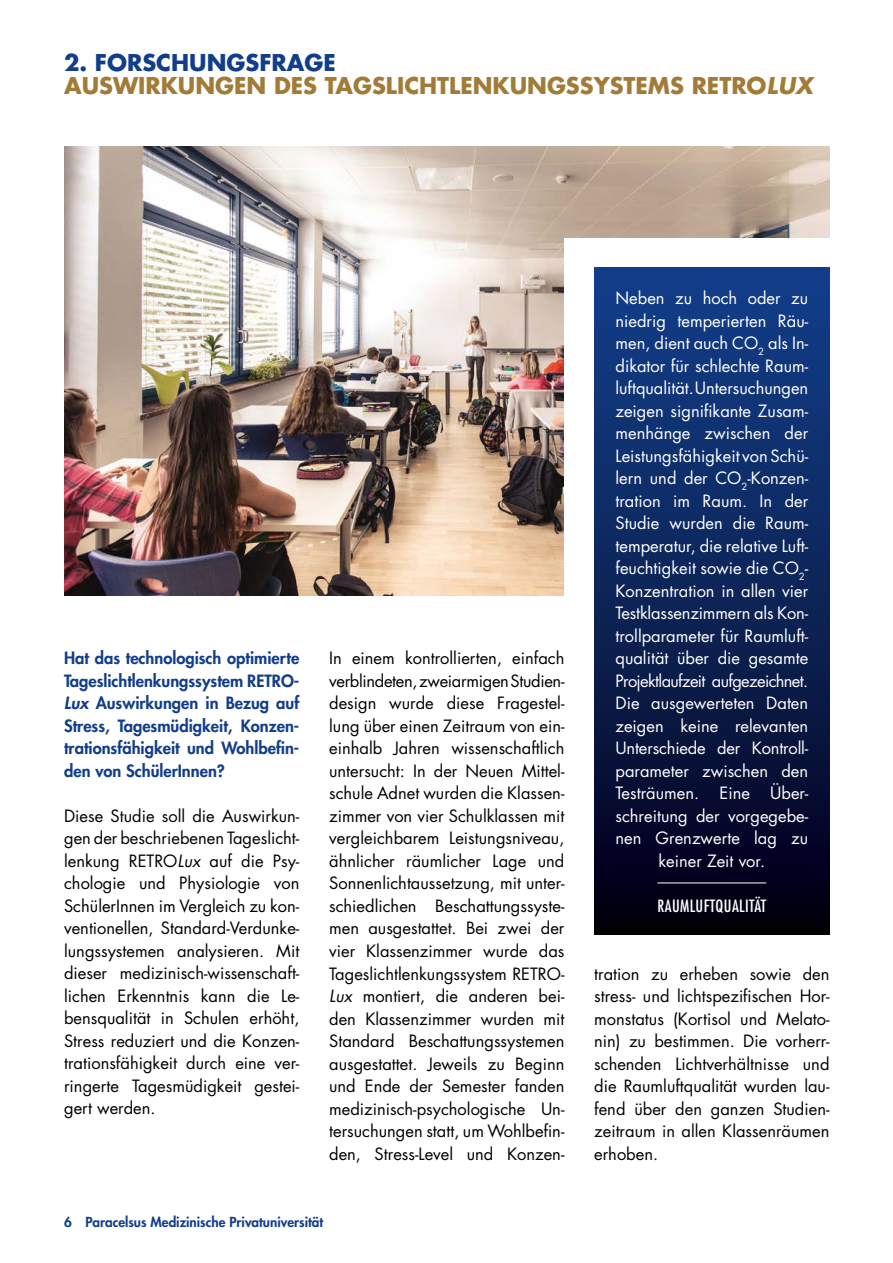
<style>
.page{position:relative;width:893px;height:1263px;background:#fff}
.page>*{position:absolute;margin:0;border:0;box-sizing:border-box;transform-origin:0 0}
.t1{font:700 22.5px/22.5px "Futura Std";color:#a17b37}
.t2{font:16.5px/22.5px "Futura Std";color:#000;text-align:justify}
.t3{font:16.5px/22.5px "Futura Std";color:#fff;text-align:center}
.t4{font:800 16.5px/22.5px "Futura Std";color:#123d8a;text-align:justify}
.t5{font:condensed 16.5px "Futura Std";letter-spacing:.025em;color:#fff}
.t6{font:800 13.5px "Futura Std";color:#123d8a}
.s1{color:#123d8a}
.s2{font-style:italic}
</style>
<div class="page">
<img style="left:64px;top:147px;width:765px;height:448px">
<div style="left:564px;top:238px;width:294px;height:513px;background:#fff"></div>
<div style="left:594px;top:268px;width:235px;height:666px;background:linear-gradient(to bottom,#144290,#020015)"></div>
<hr style="left:657px;top:882px;width:109px;height:1px;background:#fff">
<h1 class="t1" style="left:64px;top:51px;width:750px"><span class="s1">2. FORSCHUNGSFRAGE<br></span>AUSWIRKUNGEN DES TAGSLICHTLENKUNGSSYSTEMS RETRO<span class="s2">LUX</span></h1>
<p class="t4" style="left:64px;top:647px;width:237px">Hat das technologisch optimierte Tageslichtlenkungssystem RETRO-<span class="s2">Lux</span> Auswirkungen in Bezug auf Stress, Tagesmüdigkeit, Konzen&shy;trationsfähigkeit und Wohlbefin&shy;den von SchülerInnen?</p>
<p class="t2" style="left:64px;top:805px;width:237px">Diese Studie soll die Auswirkun&shy;gen der beschriebenen Tageslicht&shy;lenkung RETRO<span class="s2">Lux</span> auf die Psy&shy;chologie und Physiologie von SchülerInnen im Vergleich zu kon&shy;ventionellen, Standard-Verdunke&shy;lungssystemen analysieren. Mit dieser medizinisch-wissenschaft&shy;lichen Erkenntnis kann die Le&shy;bensqualität in Schulen erhöht, Stress reduziert und die Konzen&shy;trationsfähigkeit durch eine ver&shy;ringerte Tagesmüdigkeit gestei&shy;gert werden.</p>
<p class="t2" style="left:329px;top:647px;width:237px">In einem kontrollierten, einfach verblindeten, zweiarmigen Studien&shy;design wurde diese Fragestel&shy;lung über einen Zeitraum von ein&shy;einhalb Jahren wissenschaftlich untersucht: In der Neuen Mittel&shy;schule Adnet wurden die Klassen&shy;zimmer von vier Schulklassen mit vergleichbarem Leistungsniveau, ähnlicher räumlicher Lage und Sonnenlichtaussetzung, mit unter&shy;schiedlichen Beschattungssyste&shy;men ausgestattet. Bei zwei der vier Klassenzimmer wurde das Tageslichtlenkungssystem RETRO-<span class="s2">Lux</span> montiert, die anderen bei&shy;den Klassenzimmer wurden mit Standard Beschattungssystemen ausgestattet. Jeweils zu Beginn und Ende der Semester fanden medizinisch-psychologische Un&shy;tersuchungen statt, um Wohlbefin&shy;den, Stress-Level und Konzen-</p>
<p class="t6" style="left:64px;top:1213px;width:261px">6 Paracelsus Medizinische Privatuniversität</p>
<p class="t3" style="left:615px;top:287px;width:194px">Neben zu hoch oder zu niedrig temperierten Räu&shy;men, dient auch CO<sub>2</sub> als In&shy;dikator für schlechte Raum&shy;luftqualität. Untersuchungen zeigen signifikante Zusam&shy;menhänge zwischen der<br>Leistungsfähigkeit von Schü&shy;lern und der CO<sub>2</sub>-Konzen&shy;tration im Raum. In der<br>Studie wurden die Raum&shy;temperatur, die relative Luft&shy;feuchtigkeit sowie die CO<sub>2</sub>-<br>Konzentration in allen vier<br>Testklassenzimmern als Kon&shy;trollparameter für Raumluft&shy;qualität über die gesamte<br>Projektlaufzeit aufgezeichnet.<br>Die ausgewerteten Daten zeigen keine relevanten<br>Unterschiede der Kontroll&shy;parameter zwischen den<br>Testräumen. Eine Über&shy;schreitung der vorgegebe&shy;nen Grenzwerte lag zu keiner Zeit vor.</p>
<p class="t5" style="left:657px;top:896px;width:110px">RAUMLUFTQUALITÄT</p>
<p class="t2" style="left:594px;top:962px;width:237px">tration zu erheben sowie den stress- und lichtspezifischen Hor&shy;monstatus (Kortisol und Melato&shy;nin) zu bestimmen. Die vorherr&shy;schenden Lichtverhältnisse und die Raumluftqualität wurden lau&shy;fend über den ganzen Studien&shy;zeitraum in allen Klassenräumen erhoben.</p>
</div>
